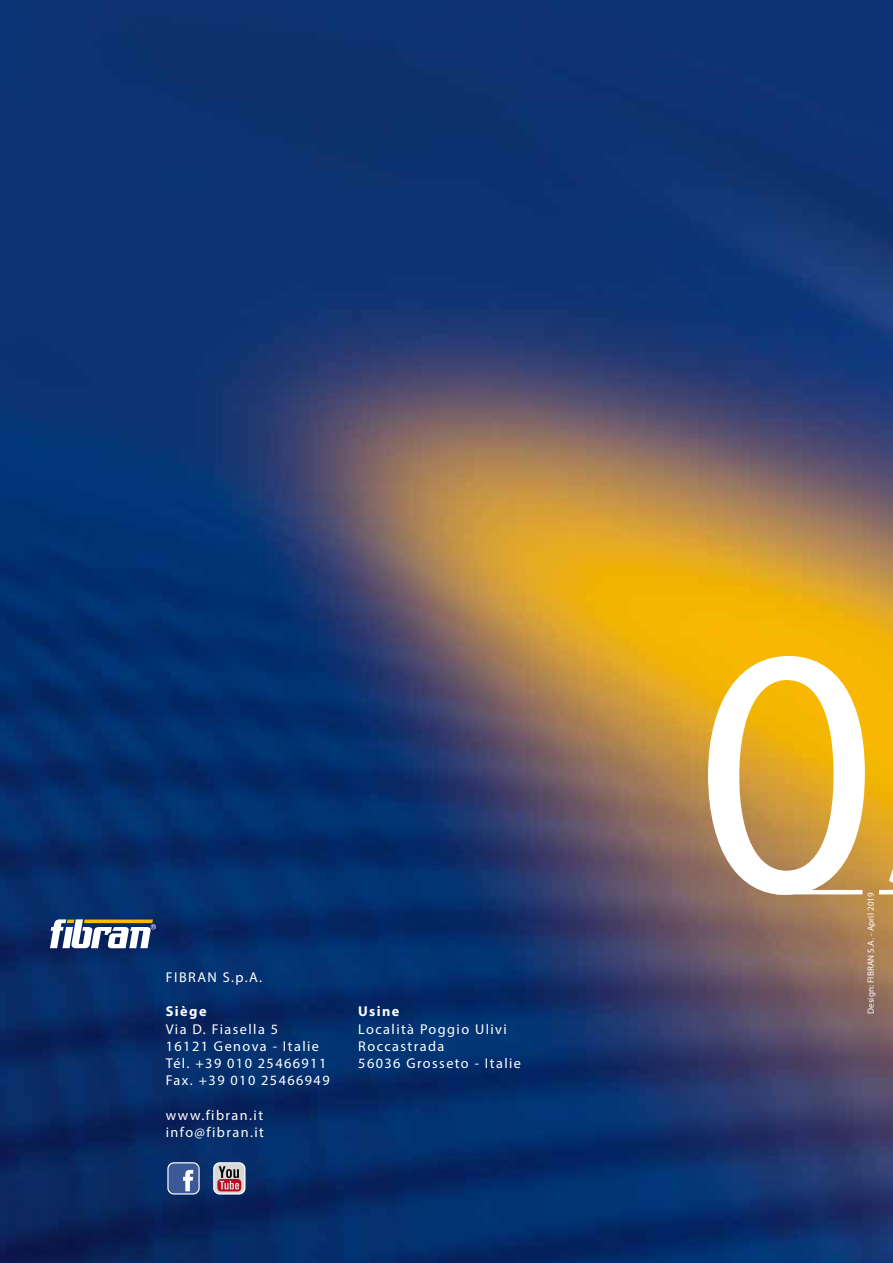
<style>
.page{position:relative;width:893px;height:1263px;background:#fff}
.page>*{position:absolute;margin:0;border:0;box-sizing:border-box;transform-origin:0 0}
.t1{font:355.5px "Myriad Pro";color:#fff}
.t2{font:14.25px/17.2px "Myriad Pro";letter-spacing:.1em;color:#fff}
.t3{font:700 14.25px "Myriad Pro";letter-spacing:.1em;color:#fff}
.t4{font:9px "Myriad Pro";letter-spacing:.015em;color:#fff}
</style>
<div class="page">
<img style="left:0;top:0;width:893px;height:1263px">
<svg style="left:50px;top:919px;width:106px;height:29px"></svg>
<hr style="left:879px;top:890px;width:14px;height:4px;background:#fff">
<hr style="left:775px;top:890px;width:87px;height:4px;background:#fff">
<div style="left:167px;top:1162px;width:33px;height:32px;border:2px solid #fff;border-radius:5px"></div>
<div style="left:169px;top:1163px;width:29px;height:30px;background:#3b5997;border-radius:5px"></div>
<svg style="left:183px;top:1170px;width:10px;height:21px"></svg>
<div style="left:213px;top:1162px;width:32px;height:32px;border:2px solid #fff;border-radius:5px"></div>
<svg style="left:214px;top:1163px;width:30px;height:30px"></svg>
<svg style="left:217px;top:1179px;width:24px;height:12px"></svg>
<svg style="left:219px;top:1166px;width:20px;height:23px"></svg>
<p class="t2" style="left:166px;top:968px;width:98px">FIBRAN S.p.A.</p>
<p class="t3" style="left:166px;top:1002px;width:42px">Siège</p>
<p class="t2" style="left:166px;top:1020px;width:165px">Via D. Fiasella 5<br>16121 Genova - Italie<br>Tél. +39 010 25466911<br>Fax. +39 010 25466949</p>
<p class="t2" style="left:166px;top:1106px;width:100px">www.fibran.it info@fibran.it</p>
<p class="t3" style="left:358px;top:1002px;width:43px">Usine</p>
<p class="t2" style="left:358px;top:1020px;width:164px">Località Poggio Ulivi<br>Roccastrada<br>56036 Grosseto - Italie</p>
<h1 class="t1" style="left:695px;top:552px;width:184px">0</h1>
<p class="t4" style="left:865px;top:1014px;width:123px;rotate:-90deg">Design: FIBRAN S.A. - April 2019</p>
</div>
